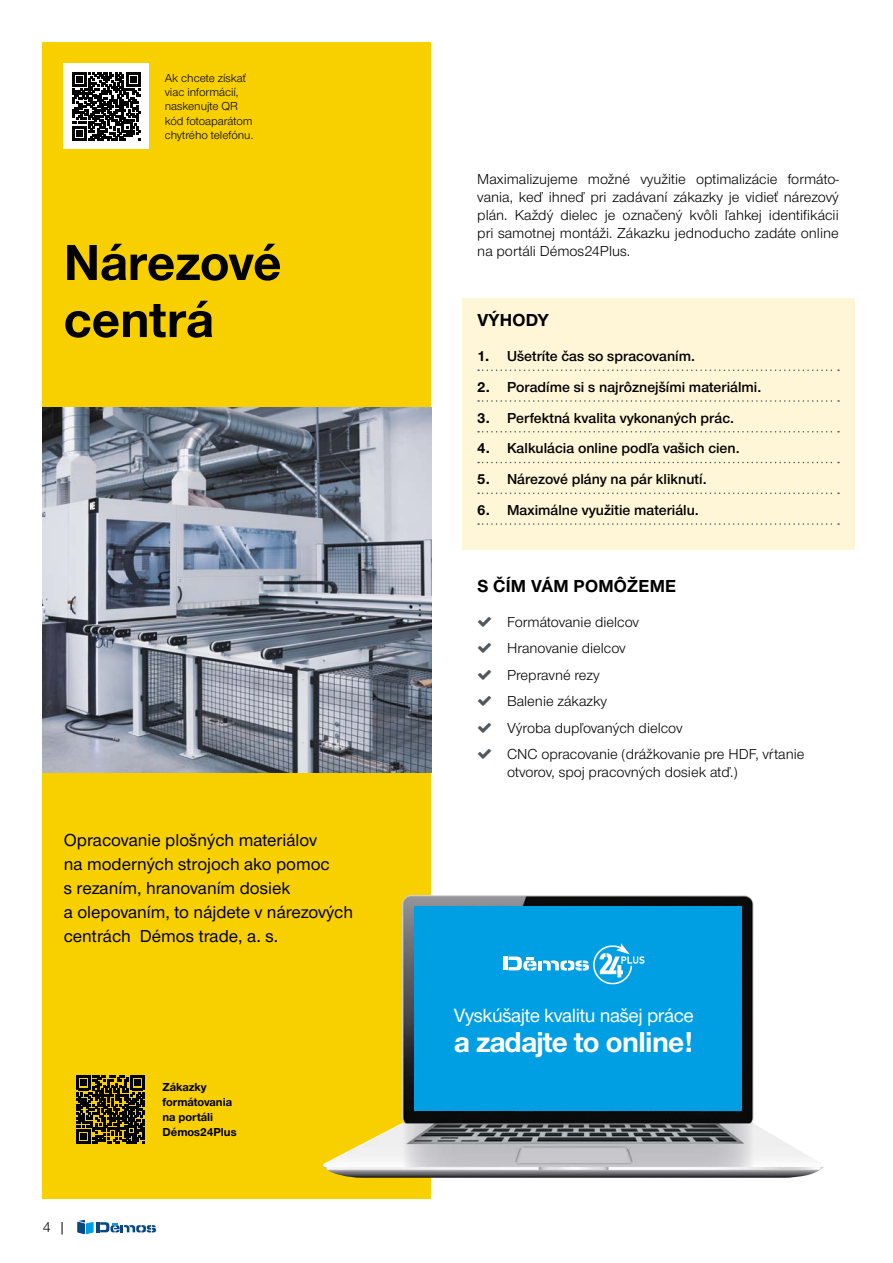
<style>
.page{position:relative;width:893px;height:1263px;background:#fff}
.page>*{position:absolute;margin:0;border:0;box-sizing:border-box;transform-origin:0 0}
.t1{font:700 52.5px/57px "Nimbus Sans Novus TOT";color:#000}
.t2{font:700 29.85px "Nimbus Sans Novus TOT";letter-spacing:-.02em;color:#fff}
.t3{font:500 19.95px "Nimbus Sans Novus TOT";letter-spacing:-.02em;color:#fff}
.t4{font:500 18px/24px "Nimbus Sans Novus TOT";color:#000}
.t5{font:700 18px "Nimbus Sans Novus TOT";letter-spacing:.015em;color:#000}
.t6{font:15px/26.5px "Nimbus Sans Novus TOT";color:#000;text-align:justify}
.t7{font:15px "Nimbus Sans Novus TOT Sem Bol";color:#000}
.t8{font:12px/14.4px "Nimbus Sans Novus TOT";color:#000}
.t9{font:700 12px/15px "Nimbus Sans Novus TOT";color:#000}
.s1{font-family:"Nimbus Sans Novus TOT";font-weight:700}
</style>
<div class="page">
<div style="left:43px;top:43px;width:388px;height:1156px;background:#f8d000"></div>
<div style="left:462px;top:298px;width:393px;height:252px;background:#fff6d8"></div>
<img style="left:43px;top:407px;width:388px;height:365px">
<div style="left:64px;top:64px;width:85px;height:85px;background:#fff"></div>
<svg style="left:72px;top:72px;width:69px;height:69px"></svg>
<svg style="left:478px;top:369px;width:361px;height:2px"></svg>
<svg style="left:478px;top:400px;width:361px;height:2px"></svg>
<svg style="left:478px;top:431px;width:361px;height:1px"></svg>
<svg style="left:478px;top:462px;width:361px;height:1px"></svg>
<svg style="left:478px;top:492px;width:361px;height:2px"></svg>
<svg style="left:478px;top:523px;width:361px;height:2px"></svg>
<svg style="left:76px;top:1075px;width:69px;height:69px"></svg>
<img style="left:323px;top:895px;width:501px;height:283px">
<div style="left:414px;top:907px;width:327px;height:204px;background:#009fe3"></div>
<hr style="left:503px;top:956px;width:4px;height:14px;background:#fff">
<svg style="left:508px;top:943px;width:136px;height:41px"></svg>
<svg style="left:77px;top:1220px;width:79px;height:14px"></svg>
<p class="t8" style="left:165px;top:70px;width:90px">Ak chcete získať viac informácií, naskenujte QR kód fotoaparátom chytrého telefónu.</p>
<h1 class="t1" style="left:64px;top:234px;width:219px">Nárezové centrá</h1>
<p class="t4" style="left:64px;top:828px;width:291px">Opracovanie plošných materiálov<br>na moderných strojoch ako pomoc<br>s rezaním, hranovaním dosiek<br>a olepovaním, to nájdete v nárezových centrách Démos trade, a. s.</p>
<p class="t6" style="left:43px;top:1214px;width:25px">4 |</p>
<p class="t9" style="left:163px;top:1080px;width:76px">Zákazky formátovania na portáli<br>Démos24Plus</p>
<p class="t6" style="left:477px;top:171px;width:363px;line-height:18px">Maximalizujeme možné využitie optimalizácie formáto&shy;vania, keď ihneď pri zadávaní zákazky je vidieť nárezový plán. Každý dielec je označený kvôli ľahkej identifikácii pri samotnej montáži. Zákazku jednoducho zadáte online na portáli Démos24Plus.</p>
<p class="t5" style="left:477px;top:309px;width:73px">VÝHODY</p>
<p class="t7" style="left:477px;top:347px;width:219px"><span class="s1">1.</span> Ušetríte čas so spracovaním.</p>
<p class="t7" style="left:477px;top:378px;width:285px"><span class="s1">2.</span> Poradíme si s najrôznejšími materiálmi.</p>
<p class="t7" style="left:477px;top:409px;width:258px"><span class="s1">3.</span> Perfektná kvalita vykonaných prác.</p>
<p class="t7" style="left:477px;top:440px;width:264px"><span class="s1">4.</span> Kalkulácia online podľa vašich cien.</p>
<p class="t7" style="left:477px;top:470px;width:231px"><span class="s1">5.</span> Nárezové plány na pár kliknutí.</p>
<p class="t7" style="left:477px;top:501px;width:223px"><span class="s1">6.</span> Maximálne využitie materiálu.</p>
<p class="t5" style="left:477px;top:575px;width:200px">S ČÍM VÁM POMÔŽEME</p>
<p class="t6" style="left:507px;top:609px;width:299px;text-align:left">Formátovanie dielcov<br>Hranovanie dielcov<br>Prepravné rezy<br>Balenie zákazky<br>Výroba dupľovaných dielcov<br>CNC opracovanie (drážkovanie pre HDF, vŕtanie</p>
<p class="t6" style="left:507px;top:759px;width:232px">otvorov, spoj pracovných dosiek atď.)</p>
<h3 class="t3" style="left:454px;top:1004px;width:241px">Vyskúšajte kvalitu našej práce</h3>
<h2 class="t2" style="left:454px;top:1024px;width:241px">a zadajte to online!</h2>
</div>
